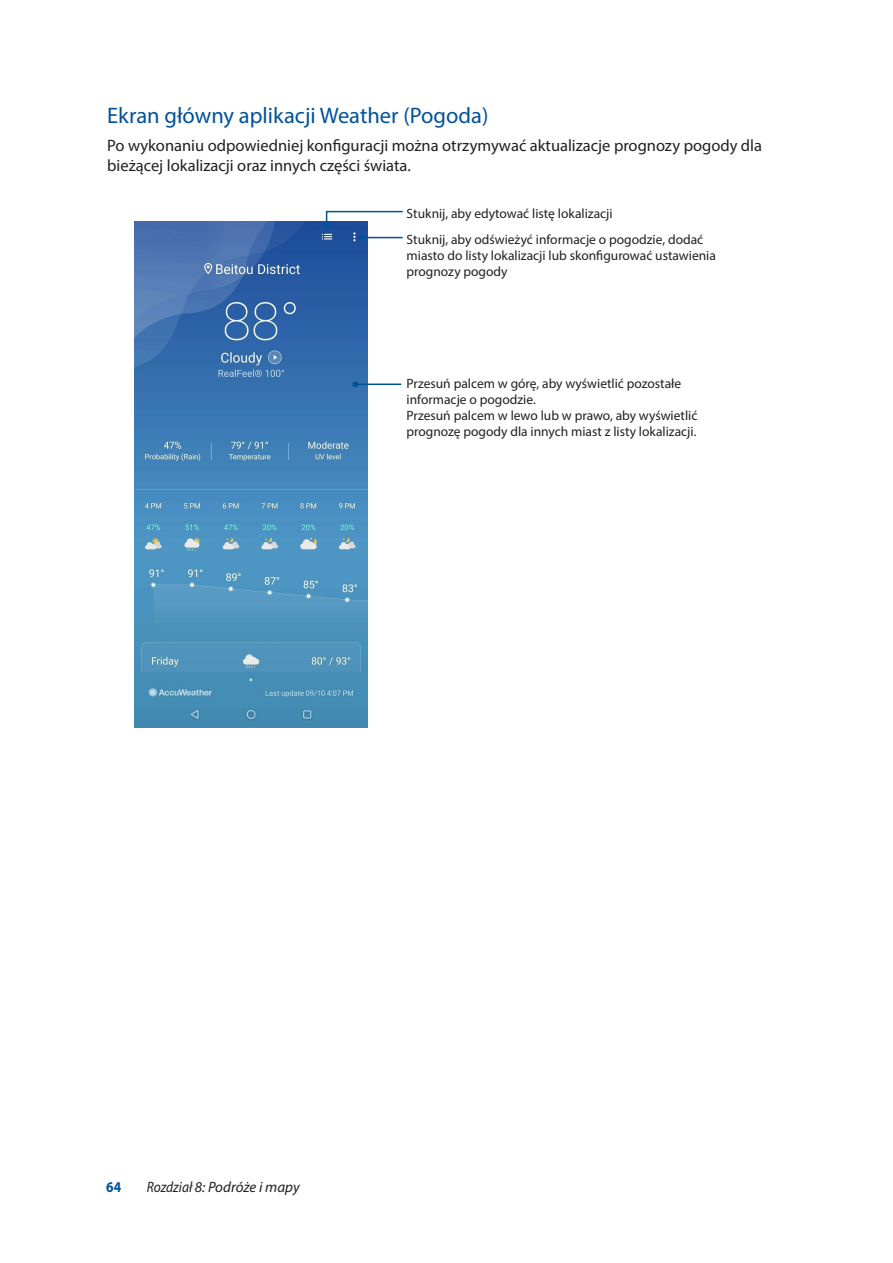
<style>
.page{position:relative;width:893px;height:1263px;background:#fff}
.page>*{position:absolute;margin:0;border:0;box-sizing:border-box;transform-origin:0 0}
.t1{font:22.5px "Myriad Pro";color:#01529a}
.t2{font:16.5px/19.8px "Myriad Pro";color:#231f20}
.t3{font:italic 15px "Myriad Pro";color:#231f20;scale:.9 1}
.t4{font:700 15px "Myriad Pro";color:#01529a;scale:.9 1}
.t5{font:13.5px/16.2px "Myriad Pro";color:#231f20}
</style>
<div class="page">
<img style="left:135px;top:221px;width:233px;height:506px">
<svg style="left:324px;top:210px;width:79px;height:19px"></svg>
<hr style="left:362px;top:237px;width:41px;height:1px;background:#01529a">
<svg style="left:359px;top:235px;width:6px;height:6px"></svg>
<hr style="left:355px;top:383px;width:46px;height:2px;background:#01529a">
<svg style="left:352px;top:381px;width:6px;height:6px"></svg>
<h1 class="t1" style="left:107px;top:102px;width:383px">Ekran główny aplikacji Weather (Pogoda)</h1>
<p class="t2" style="left:107px;top:136px;width:656px">Po wykonaniu odpowiedniej konfiguracji można otrzymywać aktualizacje prognozy pogody dla bieżącej lokalizacji oraz innych części świata.</p>
<p class="t5" style="left:407px;top:201px;width:298px;line-height:25.2px">Stuknij, aby edytować listę lokalizacji<br>Stuknij, aby odświeżyć informacje o pogodzie, dodać</p>
<p class="t5" style="left:407px;top:247px;width:311px">miasto do listy lokalizacji lub skonfigurować ustawienia prognozy pogody</p>
<p class="t5" style="left:407px;top:375px;width:292px">Przesuń palcem w górę, aby wyświetlić pozostałe informacje o pogodzie.<br>Przesuń palcem w lewo lub w prawo, aby wyświetlić prognozę pogody dla innych miast z listy lokalizacji.</p>
<p class="t4" style="left:106px;top:1177px;width:18px">64</p>
<p class="t3" style="left:147px;top:1178px;width:171px">Rozdział 8: Podróże i mapy</p>
</div>
